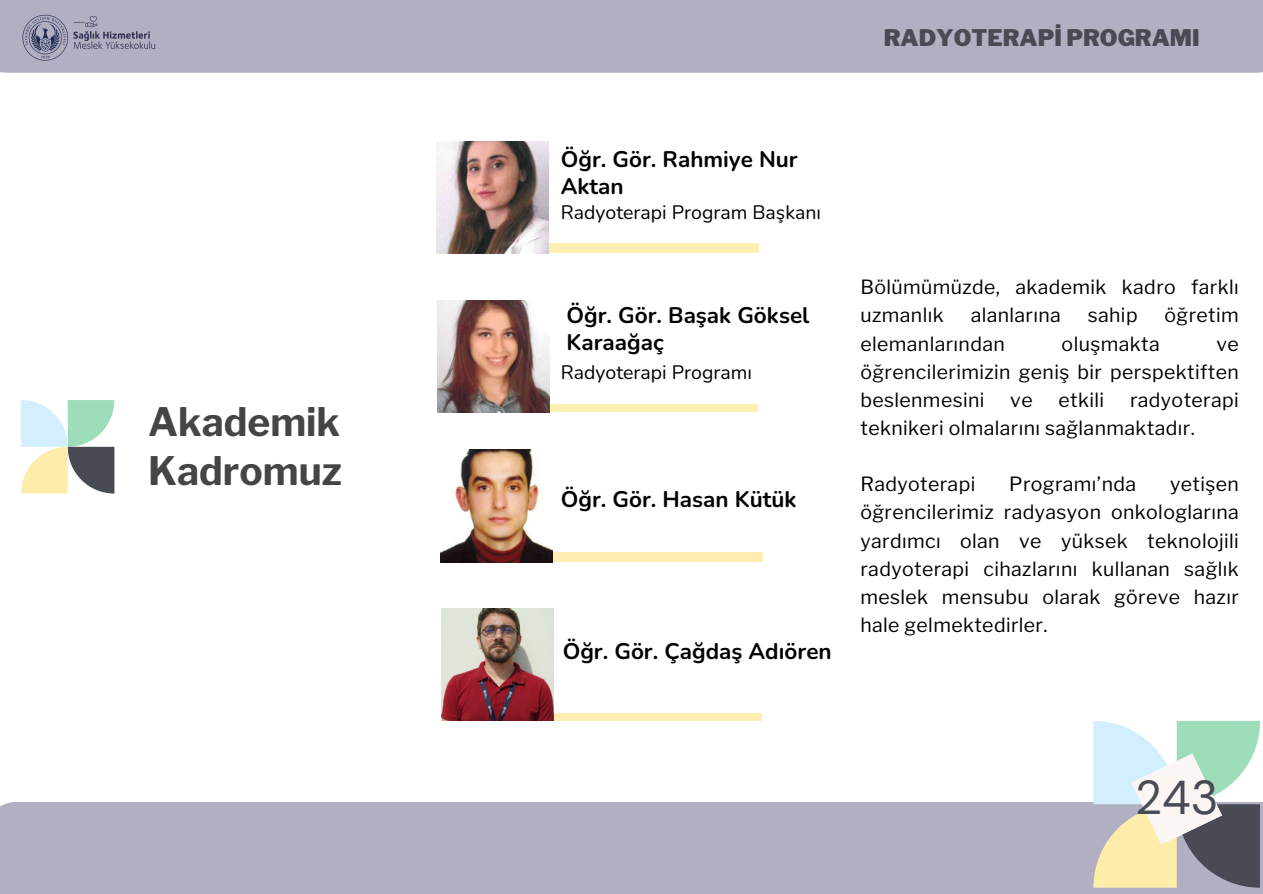
<style>
.page{position:relative;width:1263px;height:894px;background:#fff}
.page>*{position:absolute;margin:0;border:0;box-sizing:border-box;transform-origin:0 0}
.t1{font:47.25px "DM Sans";color:#484b53}
.t2{font:700 39px/49.5px "Libre Franklin";color:#454545}
.t3{font:900 22.8px "Libre Franklin";color:#484b53}
.t4{font:700 22.5px/27px "Nunito";color:#000}
.t5{font:19.5px/28.2px "Libre Franklin";letter-spacing:.02em;color:#000}
.t6{font:19.5px "Nunito";color:#000}
</style>
<div class="page">
<div style="left:0;top:801px;width:1263px;height:92px;background:#b1b0c3"></div>
<svg style="left:1093px;top:720px;width:167px;height:167px"></svg>
<div style="left:0;top:0;width:1263px;height:73px;background:#b1b0c3"></div>
<svg style="left:21px;top:400px;width:93px;height:93px"></svg>
<div style="left:452px;top:243px;width:306px;height:9px;background:#feeeb1"></div>
<img style="left:437px;top:141px;width:112px;height:112px">
<div style="left:534px;top:404px;width:224px;height:8px;background:#feeeb1"></div>
<img style="left:438px;top:300px;width:112px;height:112px">
<img style="left:12px;top:14px;width:155px;height:59px">
<div style="left:456px;top:552px;width:306px;height:9px;background:#feeeb1"></div>
<img style="left:440px;top:449px;width:113px;height:113px">
<div style="left:538px;top:712px;width:223px;height:8px;background:#feeeb1"></div>
<img style="left:441px;top:608px;width:112px;height:112px">
<p class="t2" style="left:148px;top:396px;width:195px">Akademik<br>Kadromuz</p>
<p class="t3" style="left:884px;top:24px;width:317px">RADYOTERAPİ PROGRAMI</p>
<p class="t4" style="left:561px;top:146px;width:238px">Öğr. Gör. Rahmiye Nur<br>Aktan</p>
<h4 class="t6" style="left:561px;top:199px;width:262px">Radyoterapi Program Başkanı</h4>
<p class="t4" style="left:566px;top:301px;width:244px">Öğr. Gör. Başak Göksel<br>Karaağaç</p>
<h4 class="t6" style="left:561px;top:359px;width:193px">Radyoterapi Programı</h4>
<p class="t4" style="left:561px;top:485px;width:237px">Öğr. Gör. Hasan Kütük</p>
<p class="t4" style="left:563px;top:637px;width:270px">Öğr. Gör. Çağdaş Adıören</p>
<h4 class="t5" style="left:860px;top:273px;width:380px">Bölümümüzde, akademik kadro farklı uzmanlık</h4>
<h4 class="t5" style="left:971px;top:301px;width:92px">alanlarına</h4>
<h4 class="t5" style="left:1088px;top:301px;width:51px">sahip</h4>
<h4 class="t5" style="left:1164px;top:301px;width:76px">öğretim</h4>
<h4 class="t5" style="left:860px;top:329px;width:146px">elemanlarından</h4>
<h4 class="t5" style="left:1062px;top:329px;width:100px">oluşmakta</h4>
<h4 class="t5" style="left:860px;top:329px;width:380px;text-align:justify;text-indent:356px">ve öğrencilerimizin geniş bir perspektiften beslenmesini</h4>
<h4 class="t5" style="left:860px;top:385px;width:377px;text-indent:270px">radyoterapi teknikeri olmalarını sağlanmaktadır.</h4>
<p class="t5" style="left:860px;top:470px;width:113px">Radyoterapi</p>
<p class="t5" style="left:1009px;top:470px;width:128px">Programı’nda</p>
<h4 class="t5" style="left:1010px;top:385px;width:24px">ve</h4>
<h4 class="t5" style="left:1058px;top:385px;width:44px">etkili</h4>
<p class="t5" style="left:860px;top:470px;width:380px;text-indent:310px">yetişen öğrencilerimiz radyasyon onkologlarına yardımcı olan ve yüksek teknolojili radyoterapi cihazlarını kullanan sağlık meslek mensubu olarak göreve hazır hale gelmektedirler.</p>
<h2 class="t1" style="left:1135px;top:766px;width:85px">243</h2>
</div>
